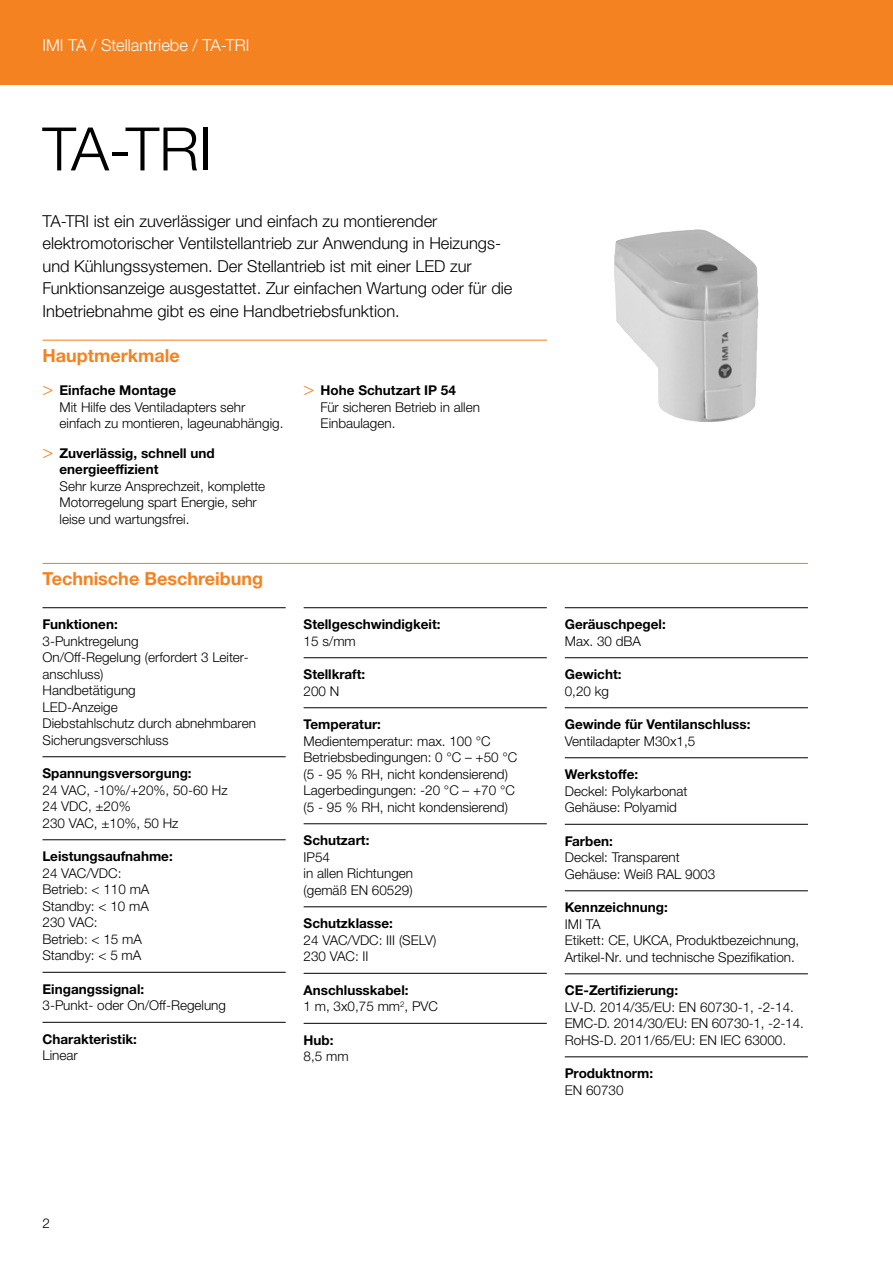
<style>
.page{position:relative;width:893px;height:1263px;background:#fff}
.page>*{position:absolute;margin:0;border:0;box-sizing:border-box;transform-origin:0 0}
.t1{font:300 60px "Helvetica Neue LTW1 G";color:#000}
.t2{font:700 18px "Helvetica Neue LTW1 G";color:#f58220}
.t3{font:300 16.5px/22.5px "Helvetica Neue LTW1 G";color:#000}
.t4{font:300 16.5px "Helvetica Neue LTW1 G";color:#fff}
.t5{font:300 13.5px/16.5px "Helvetica Neue LTW1 G";color:#000}
.t6{font:700 13.5px/16.5px "Helvetica Neue LTW1 G";color:#000}
.s1{font-family:"Helvetica Neue LT Std";font-size:18px;color:#f58220}
.s2{font-weight:700}
.s3{font-family:"Helvetica Neue LT Std";font-weight:300;font-size:18px;color:#f58220}
.s4{font-weight:300}
</style>
<div class="page">
<div style="left:0;top:0;width:893px;height:85px;background:#f58220"></div>
<hr style="left:43px;top:340px;width:504px;height:1px;background:#f58220">
<hr style="left:43px;top:563px;width:765px;height:1px;background:#f58220">
<hr style="left:43px;top:607px;width:243px;height:1px;background:#000">
<hr style="left:43px;top:756px;width:243px;height:1px;background:#000">
<hr style="left:43px;top:839px;width:243px;height:1px;background:#000">
<hr style="left:43px;top:972px;width:243px;height:1px;background:#000">
<hr style="left:43px;top:1022px;width:243px;height:1px;background:#000">
<hr style="left:304px;top:607px;width:243px;height:1px;background:#000">
<hr style="left:304px;top:657px;width:243px;height:1px;background:#000">
<hr style="left:304px;top:707px;width:243px;height:1px;background:#000">
<hr style="left:304px;top:823px;width:243px;height:1px;background:#000">
<hr style="left:304px;top:906px;width:243px;height:1px;background:#000">
<hr style="left:304px;top:973px;width:243px;height:1px;background:#000">
<hr style="left:304px;top:1023px;width:243px;height:1px;background:#000">
<hr style="left:565px;top:607px;width:243px;height:1px;background:#000">
<hr style="left:565px;top:657px;width:243px;height:1px;background:#000">
<hr style="left:565px;top:707px;width:243px;height:1px;background:#000">
<hr style="left:565px;top:757px;width:243px;height:1px;background:#000">
<hr style="left:565px;top:824px;width:243px;height:1px;background:#000">
<hr style="left:565px;top:890px;width:243px;height:1px;background:#000">
<hr style="left:565px;top:973px;width:243px;height:1px;background:#000">
<hr style="left:565px;top:1056px;width:243px;height:1px;background:#000">
<img style="left:614px;top:229px;width:145px;height:193px">
<p class="t4" style="left:43px;top:35px;width:208px">IMI TA / Stellantriebe / TA-TRI</p>
<h1 class="t1" style="left:43px;top:112px;width:171px">TA-TRI</h1>
<p class="t3" style="left:43px;top:210px;width:471px">TA-TRI ist ein zuverlässiger und einfach zu montierender elektromotorischer Ventilstellantrieb zur Anwendung in Heizungs&shy;und Kühlungssystemen. Der Stellantrieb ist mit einer LED zur Funktionsanzeige ausgestattet. Zur einfachen Wartung oder für die Inbetriebnahme gibt es eine Handbetriebsfunktion.</p>
<h2 class="t2" style="left:43px;top:344px;width:139px">Hauptmerkmale</h2>
<p class="t5" style="left:60px;top:382px;width:225px;text-indent:-17px"><span class="s1">&gt;</span> <span class="s2">Einfache Montage<br></span>Mit Hilfe des Ventiladapters sehr einfach zu montieren, lageunabhängig.</p>
<p class="t6" style="left:60px;top:445px;width:157px;text-indent:-17px"><span class="s3">&gt;</span> Zuverlässig, schnell und energieeffizient</p>
<p class="t5" style="left:60px;top:478px;width:207px">Sehr kurze Ansprechzeit, komplette<br>Motorregelung spart Energie, sehr leise und wartungsfrei.</p>
<p class="t5" style="left:321px;top:382px;width:161px;text-indent:-17px"><span class="s1">&gt;</span> <span class="s2">Hohe Schutzart IP 54<br></span>Für sicheren Betrieb in allen<br>Einbaulagen.</p>
<h2 class="t2" style="left:43px;top:568px;width:222px">Technische Beschreibung</h2>
<p class="t6" style="left:43px;top:616px;width:77px">Funktionen:</p>
<p class="t5" style="left:43px;top:633px;width:215px">3-Punktregelung<br>On/Off-Regelung (erfordert 3 Leiter&shy;anschluss)<br>Handbetätigung<br>LED-Anzeige<br>Diebstahlschutz durch abnehmbaren<br>Sicherungsverschluss</p>
<p class="t6" style="left:43px;top:765px;width:151px">Spannungsversorgung:</p>
<p class="t5" style="left:43px;top:782px;width:187px">24 VAC, -10%/+20%, 50-60 Hz<br>24 VDC, ±20%<br>230 VAC, ±10%, 50 Hz</p>
<p class="t6" style="left:43px;top:848px;width:132px">Leistungsaufnahme:</p>
<p class="t5" style="left:43px;top:865px;width:108px">24 VAC/VDC:<br>Betrieb: &lt; 110 mA<br>Standby: &lt; 10 mA<br>230 VAC:<br>Betrieb: &lt; 15 mA<br>Standby: &lt; 5 mA</p>
<p class="t6" style="left:43px;top:981px;width:103px">Eingangssignal:</p>
<p class="t5" style="left:43px;top:997px;width:185px">3-Punkt- oder On/Off-Regelung</p>
<p class="t6" style="left:43px;top:1031px;width:96px">Charakteristik:</p>
<p class="t5" style="left:43px;top:1047px;width:37px">Linear</p>
<p class="t6" style="left:304px;top:616px;width:138px">Stellgeschwindigkeit:</p>
<p class="t5" style="left:304px;top:633px;width:54px">15 s/mm</p>
<p class="t6" style="left:304px;top:666px;width:63px">Stellkraft:</p>
<p class="t5" style="left:304px;top:683px;width:37px">200 N</p>
<p class="t6" style="left:304px;top:716px;width:79px">Temperatur:</p>
<p class="t5" style="left:304px;top:733px;width:215px">Medientemperatur: max. 100 °C<br>Betriebsbedingungen: 0 °C – +50 °C (5 - 95 % RH, nicht kondensierend)<br>Lagerbedingungen: -20 °C – +70 °C (5 - 95 % RH, nicht kondensierend)</p>
<p class="t6" style="left:304px;top:832px;width:67px">Schutzart:</p>
<p class="t5" style="left:304px;top:849px;width:111px">IP54<br>in allen Richtungen (gemäß EN 60529)</p>
<p class="t6" style="left:304px;top:915px;width:91px">Schutzklasse:</p>
<p class="t5" style="left:304px;top:932px;width:134px">24 VAC/VDC: III (SELV)<br>230 VAC: II</p>
<p class="t6" style="left:304px;top:982px;width:136px">Anschlusskabel:<br><span class="s4">1 m, 3x0,75 mm</span><sup>2</sup><span class="s4">, PVC</span></p>
<p class="t6" style="left:304px;top:1032px;width:32px">Hub:</p>
<p class="t5" style="left:304px;top:1048px;width:47px">8,5 mm</p>
<p class="t6" style="left:565px;top:616px;width:103px">Geräuschpegel:</p>
<p class="t5" style="left:565px;top:633px;width:78px">Max. 30 dBA</p>
<p class="t6" style="left:565px;top:666px;width:58px">Gewicht:</p>
<p class="t5" style="left:565px;top:683px;width:46px">0,20 kg</p>
<p class="t6" style="left:565px;top:716px;width:187px">Gewinde für Ventilanschluss:</p>
<p class="t5" style="left:565px;top:733px;width:132px">Ventiladapter M30x1,5</p>
<p class="t6" style="left:565px;top:766px;width:75px">Werkstoffe:</p>
<p class="t5" style="left:565px;top:783px;width:124px">Deckel: Polykarbonat<br>Gehäuse: Polyamid</p>
<p class="t6" style="left:565px;top:833px;width:50px">Farben:</p>
<p class="t5" style="left:565px;top:849px;width:152px">Deckel: Transparent<br>Gehäuse: Weiß RAL 9003</p>
<p class="t6" style="left:565px;top:899px;width:105px">Kennzeichnung:</p>
<p class="t5" style="left:565px;top:916px;width:236px">IMI TA<br>Etikett: CE, UKCA, Produktbezeichnung,<br>Artikel-Nr. und technische Spezifikation.</p>
<p class="t6" style="left:565px;top:982px;width:115px">CE-Zertifizierung:</p>
<p class="t5" style="left:565px;top:999px;width:241px">LV-D. 2014/35/EU: EN 60730-1, -2-14.<br>EMC-D. 2014/30/EU: EN 60730-1, -2-14.<br>RoHS-D. 2011/65/EU: EN IEC 63000.</p>
<p class="t6" style="left:565px;top:1065px;width:90px">Produktnorm:</p>
<p class="t5" style="left:565px;top:1082px;width:60px">EN 60730</p>
<p class="t5" style="left:43px;top:1215px;width:9px">2</p>
</div>
